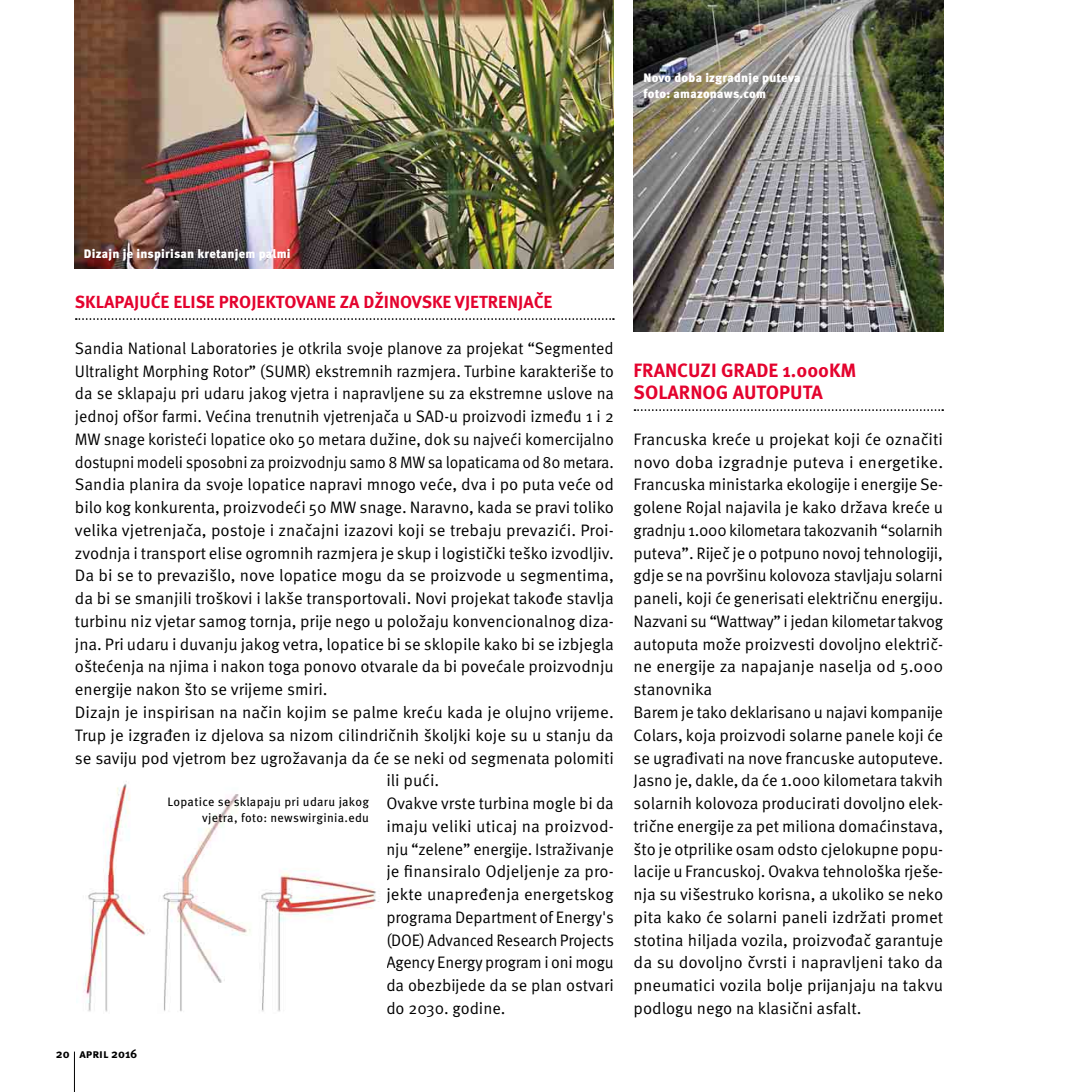
<style>
.page{position:relative;width:1092px;height:1092px;background:#fff}
.page>*{position:absolute;margin:0;border:0;box-sizing:border-box;transform-origin:0 0}
.t1{font:700 19.25px/22.8px "Meta Pro";color:#e4032e}
.t2{font:700 17.5px "Meta Pro";color:#e4032e}
.t3{font:16.62px/22.8px "Meta Pro";letter-spacing:-.005em;color:#000}
.t4{font:16.62px "Meta Pro";letter-spacing:-.005em;color:#000;scale:.96 1}
.t5{font:16.62px "Meta Pro";letter-spacing:-.005em;color:#000;scale:.94 1}
.t6{font:900 12.25px/15.8px "Meta Pro";letter-spacing:.02em;color:#fff}
.t7{font:12.25px/15.8px "Meta Pro";letter-spacing:.025em;color:#000;text-align:right}
.t8{font:700 12.25px "Meta Pro";color:#000}
</style>
<div class="page">
<hr style="left:74px;top:1051px;width:1px;height:40px;background:#000">
<svg style="left:634px;top:409px;width:309px;height:2px"></svg>
<svg style="left:76px;top:318px;width:538px;height:2px"></svg>
<img style="left:83px;top:781px;width:296px;height:231px">
<img style="left:74px;top:0;width:539px;height:268px">
<img style="left:633px;top:0;width:310px;height:331px">
<p class="t6" style="left:643px;top:71px;width:158px">Novo doba izgradnje puteva foto: amazonaws.com</p>
<p class="t6" style="left:84px;top:247px;width:208px">Dizajn je inspirisan kretanjem palmi</p>
<p class="t2" style="left:75px;top:296px;width:479px">SKLAPAJUĆE ELISE PROJEKTOVANE ZA DŽINOVSKE VJETRENJAČE</p>
<p class="t4" style="left:75px;top:342px;width:563px">Sandia National Laboratories je otkrila svoje planove za projekat “Segmented</p>
<p class="t4" style="left:75px;top:364px;width:563px">Ultralight Morphing Rotor” (SUMR) ekstremnih razmjera. Turbine karakteriše to</p>
<p class="t3" style="left:75px;top:383px;width:540px">da se sklapaju pri udaru jakog vjetra i napravljene su za ekstremne uslove na</p>
<p class="t4" style="left:75px;top:410px;width:563px">jednoj ofšor farmi. Većina trenutnih vjetrenjača u SAD-u proizvodi između 1 i 2</p>
<p class="t4" style="left:75px;top:433px;width:563px">MW snage koristeći lopatice oko 50 metara dužine, dok su najveći komercĳalno</p>
<p class="t5" style="left:75px;top:455px;width:575px">dostupni modeli sposobni za proizvodnju samo 8 MW sa lopaticama od 80 metara.</p>
<p class="t3" style="left:75px;top:474px;width:540px">Sandia planira da svoje lopatice napravi mnogo veće, dva i po puta veće od</p>
<p class="t3" style="left:75px;top:497px;width:540px">bilo kog konkurenta, proizvodeći 50 MW snage. Naravno, kada se pravi toliko</p>
<p class="t3" style="left:75px;top:520px;width:540px">velika vjetrenjača, postoje i značajni izazovi koji se trebaju prevazići. Proi-</p>
<p class="t3" style="left:75px;top:542px;width:540px">zvodnja i transport elise ogromnih razmjera je skup i logistički teško izvodljiv.</p>
<p class="t3" style="left:75px;top:565px;width:540px">Da bi se to prevazišlo, nove lopatice mogu da se proizvode u segmentima,</p>
<p class="t3" style="left:75px;top:588px;width:540px">da bi se smanjili troškovi i lakše transportovali. Novi projekat takođe stavlja</p>
<p class="t3" style="left:75px;top:611px;width:540px">turbinu niz vjetar samog tornja, prĳe nego u položaju konvencionalnog diza-</p>
<p class="t3" style="left:75px;top:633px;width:540px">jna. Pri udaru i duvanju jakog vetra, lopatice bi se sklopile kako bi se izbjegla</p>
<p class="t3" style="left:75px;top:656px;width:540px">oštećenja na njima i nakon toga ponovo otvarale da bi povećale proizvodnju</p>
<p class="t3" style="left:75px;top:679px;width:254px">energĳe nakon što se vrĳeme smiri.</p>
<p class="t3" style="left:75px;top:702px;width:540px">Dizajn je inspirisan na način kojim se palme kreću kada je olujno vrĳeme.</p>
<p class="t3" style="left:75px;top:724px;width:540px">Trup je izgrađen iz djelova sa nizom cilindričnih školjki koje su u stanju da</p>
<p class="t3" style="left:75px;top:747px;width:540px">se savĳu pod vjetrom bez ugrožavanja da će se neki od segmenata polomiti</p>
<p class="t3" style="left:386px;top:770px;width:54px">ili pući.</p>
<p class="t3" style="left:386px;top:793px;width:229px">Ovakve vrste turbina mogle bi da</p>
<p class="t3" style="left:386px;top:815px;width:229px">imaju veliki uticaj na proizvod-</p>
<p class="t3" style="left:386px;top:838px;width:229px">nju “zelene” energĳe. Istraživanje</p>
<p class="t3" style="left:386px;top:861px;width:229px">je finansiralo Odjeljenje za pro-</p>
<p class="t3" style="left:386px;top:884px;width:229px">jekte unapređenja energetskog</p>
<p class="t3" style="left:386px;top:906px;width:229px">programa Department of Energy's</p>
<p class="t4" style="left:386px;top:933px;width:238px">(DOE) Advanced Research Projects</p>
<p class="t4" style="left:386px;top:956px;width:238px">Agency Energy program i oni mogu</p>
<p class="t3" style="left:386px;top:975px;width:229px">da obezbĳede da se plan ostvari</p>
<p class="t3" style="left:386px;top:997px;width:121px">do 2030. godine.</p>
<p class="t7" style="left:167px;top:794px;width:203px">Lopatice se sklapaju pri udaru jakog vjetra, foto: newswirginia.edu</p>
<p class="t8" style="left:56px;top:1049px;width:83px">20 april 2016</p>
<p class="t1" style="left:633px;top:360px;width:224px">FRANCUZI GRADE 1.000KM<br>SOLARNOG AUTOPUTA</p>
<p class="t3" style="left:633px;top:429px;width:311px">Francuska kreće u projekat koji će označiti novo doba izgradnje puteva i energetike.<br>Francuska ministarka ekologĳe i energĳe Se&shy;golene Rojal najavila je kako država kreće u gradnju 1.000 kilometara takozvanih “solarnih puteva”. Rĳeč je o potpuno novoj tehnologĳi, gdje se na površinu kolovoza stavljaju solarni paneli, koji će generisati električnu energĳu.<br>Nazvani su “Wattway” i jedan kilometar takvog autoputa može proizvesti dovoljno električ&shy;ne energĳe za napajanje naselja od 5.000 stanovnika<br>Barem je tako deklarisano u najavi kompanĳe Colars, koja proizvodi solarne panele koji će se ugrađivati na nove francuske autoputeve.<br>Jasno je, dakle, da će 1.000 kilometara takvih solarnih kolovoza producirati dovoljno elek&shy;trične energĳe za pet miliona domaćinstava, što je otprilike osam odsto cjelokupne popu&shy;lacĳe u Francuskoj. Ovakva tehnološka rješe&shy;nja su višestruko korisna, a ukoliko se neko pita kako će solarni paneli izdržati promet stotina hiljada vozila, proizvođač garantuje da su dovoljno čvrsti i napravljeni tako da pneumatici vozila bolje prĳanjaju na takvu podlogu nego na klasični asfalt.</p>
</div>
